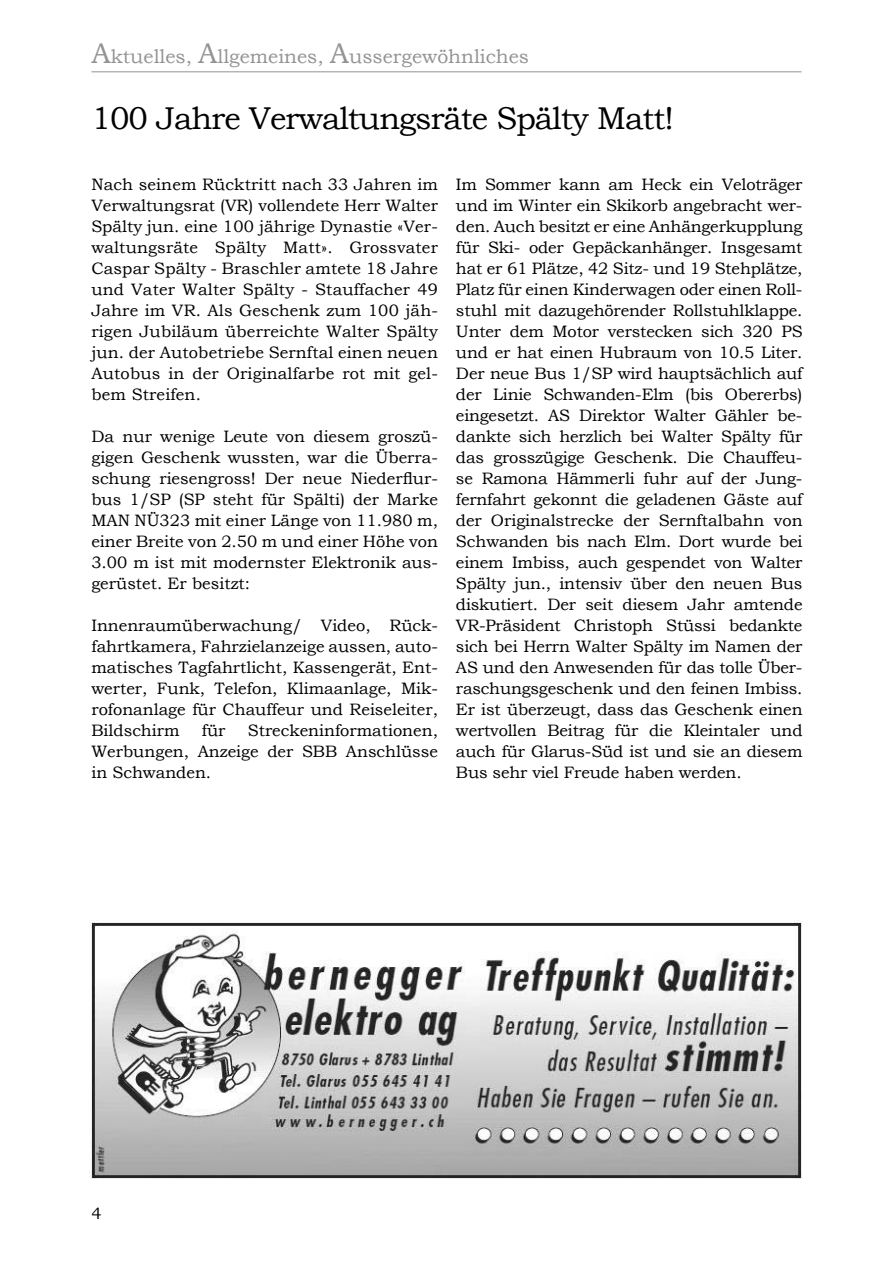
<style>
.page{position:relative;width:893px;height:1263px;background:#fff}
.page>*{position:absolute;margin:0;border:0;box-sizing:border-box;transform-origin:0 0}
.t1{font:31.5px "Bookman Old Style";letter-spacing:-.03em;color:#000}
.t2{font:19.5px "Bookman Old Style";color:#929395}
.t3{font:16.5px/21px "Bookman Old Style";color:#000;text-align:justify}
.s1{font-size:28.5px}
</style>
<div class="page">
<hr style="left:91px;top:71px;width:710px;height:1px;background:#929395">
<img style="left:89px;top:920px;width:713px;height:259px">
<p class="t2" style="left:91px;top:44px;width:439px"><span class="s1">A</span>ktuelles, <span class="s1">A</span>llgemeines, <span class="s1">A</span>ussergewöhnliches</p>
<h1 class="t1" style="left:91px;top:98px;width:584px">100 Jahre Verwaltungsräte Spälty Matt!</h1>
<p class="t3" style="left:91px;top:174px;width:348px">Nach seinem Rücktritt nach 33 Jahren im Verwaltungsrat (VR) vollendete Herr Walter Spälty jun. eine 100 jährige Dynastie «Ver&shy;waltungsräte Spälty Matt». Grossvater Caspar Spälty - Braschler amtete 18 Jahre und Vater Walter Spälty - Stauffacher 49<br>Jahre im VR. Als Geschenk zum 100 jäh&shy;rigen Jubiläum überreichte Walter Spälty jun. der Autobetriebe Sernftal einen neuen Autobus in der Originalfarbe rot mit gel&shy;bem Streifen.</p>
<p class="t3" style="left:91px;top:426px;width:348px">Da nur wenige Leute von diesem groszü&shy;gigen Geschenk wussten, war die Überra&shy;schung riesengross! Der neue Niederflur&shy;bus 1/SP (SP steht für Spälti) der Marke MAN NÜ323 mit einer Länge von 11.980 m, einer Breite von 2.50 m und einer Höhe von 3.00 m ist mit modernster Elektronik aus&shy;gerüstet. Er besitzt:</p>
<p class="t3" style="left:91px;top:615px;width:348px">Innenraumüberwachung/ Video, Rück&shy;fahrtkamera, Fahrzielanzeige aussen, auto&shy;matisches Tagfahrtlicht, Kassengerät, Ent&shy;werter, Funk, Telefon, Klimaanlage, Mik&shy;rofonanlage für Chauffeur und Reiseleiter, Bildschirm</p>
<p class="t3" style="left:91px;top:720px;width:348px;text-indent:156px">Streckeninformationen, Werbungen, Anzeige der SBB Anschlüsse in Schwanden.</p>
<p class="t3" style="left:202px;top:720px;width:25px">für</p>
<p class="t3" style="left:456px;top:174px;width:348px">Im Sommer kann am Heck ein Veloträger und im Winter ein Skikorb angebracht wer&shy;den. Auch besitzt er eine Anhängerkupplung für Ski- oder Gepäckanhänger. Insgesamt hat er 61 Plätze, 42 Sitz- und 19 Stehplätze, Platz für einen Kinderwagen oder einen Roll&shy;stuhl mit dazugehörender Rollstuhlklappe.<br>Unter dem Motor verstecken sich 320 PS und er hat einen Hubraum von 10.5 Liter.<br>Der neue Bus 1/SP wird hauptsächlich auf der Linie Schwanden-Elm (bis Obererbs) eingesetzt. AS Direktor Walter Gähler be&shy;dankte sich herzlich bei Walter Spälty für das grosszügige Geschenk. Die Chauffeu&shy;se Ramona Hämmerli fuhr auf der Jung&shy;fernfahrt gekonnt die geladenen Gäste auf der Originalstrecke der Sernftalbahn von Schwanden bis nach Elm. Dort wurde bei einem Imbiss, auch gespendet von Walter Spälty jun., intensiv über den neuen Bus diskutiert. Der seit diesem Jahr amtende VR-Präsident Christoph Stüssi bedankte sich bei Herrn Walter Spälty im Namen der AS und den Anwesenden für das tolle Über&shy;raschungsgeschenk und den feinen Imbiss.<br>Er ist überzeugt, dass das Geschenk einen wertvollen Beitrag für die Kleintaler und auch für Glarus-Süd ist und sie an diesem Bus sehr viel Freude haben werden.</p>
<p class="t3" style="left:91px;top:1203px;width:12px">4</p>
</div>
